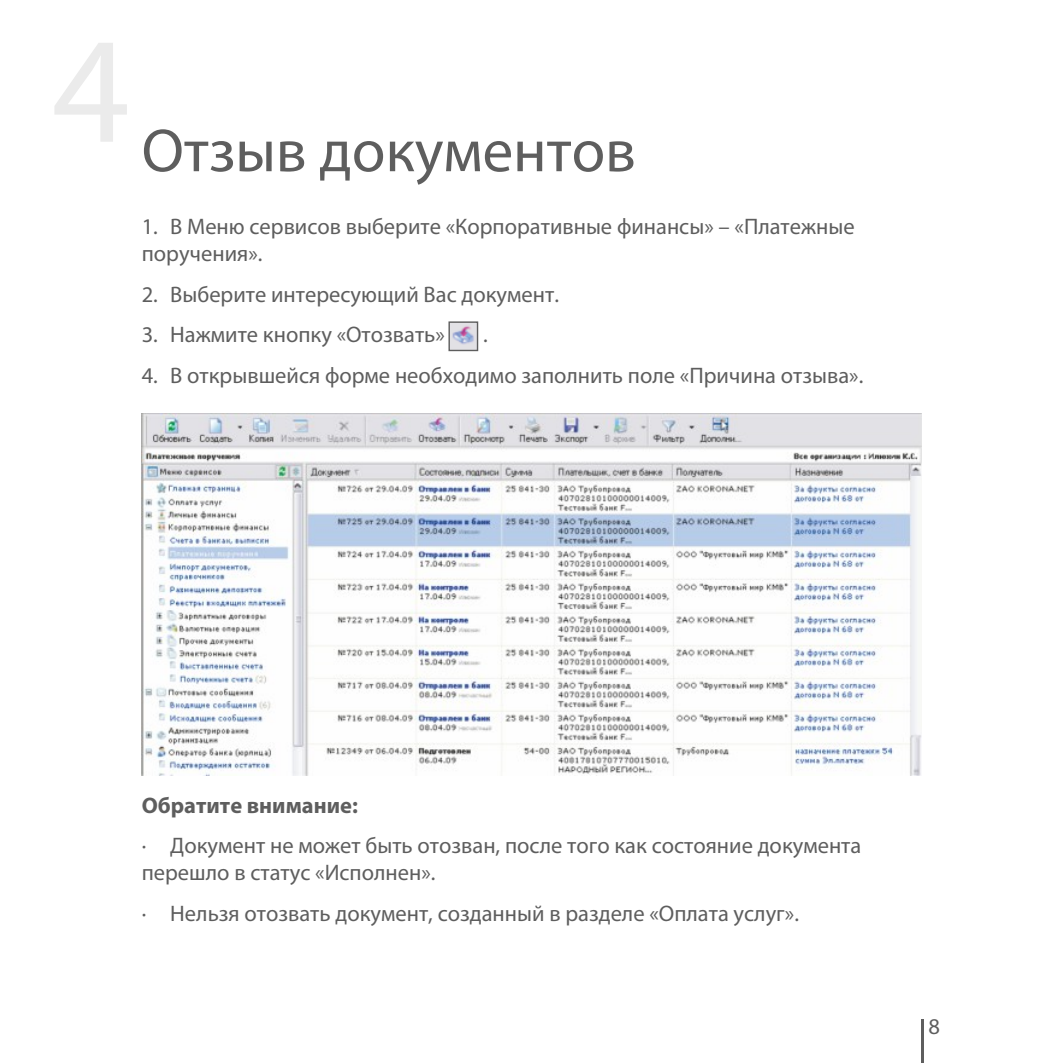
<style>
.page{position:relative;width:1063px;height:1063px;background:#fff}
.page>*{position:absolute;margin:0;border:0;box-sizing:border-box;transform-origin:0 0}
.t1{font:61px "Myriad Pro";color:#5e5e5e}
.t2{font:22.5px/27px "Myriad Pro";color:#5e5e5e}
.t3{font:700 22.5px "Myriad Pro";color:#5e5e5e}
</style>
<div class="page">
<img style="left:142px;top:414px;width:779px;height:361px">
<hr style="left:921px;top:1020px;width:2px;height:43px;background:#5e5e5e">
<img style="left:450px;top:323px;width:26px;height:26px">
<div style="left:448px;top:321px;width:30px;height:30px;border:1px solid #5e5e5e"></div>
<h1 class="t1" style="left:142px;top:125px;width:496px">Отзыв документов</h1>
<p class="t2" style="left:142px;top:215px;width:714px">1. В Меню сервисов выберите «Корпоративные финансы» – «Платежные поручения».</p>
<p class="t2" style="left:142px;top:283px;width:419px">2. Выберите интересующий Вас документ.</p>
<p class="t2" style="left:142px;top:323px;width:305px">3. Нажмите кнопку «Отозвать»</p>
<p class="t2" style="left:483px;top:323px;width:6px">.</p>
<p class="t2" style="left:142px;top:364px;width:723px">4. В открывшейся форме необходимо заполнить поле «Причина отзыва».</p>
<p class="t3" style="left:142px;top:796px;width:218px">Обратите внимание:</p>
<p class="t2" style="left:142px;top:834px;width:721px">· Документ не может быть отозван, после того как состояние документа перешло в статус «Исполнен».</p>
<p class="t2" style="left:142px;top:902px;width:659px">· Нельзя отозвать документ, созданный в разделе «Оплата услуг».</p>
<p class="t2" style="left:928px;top:1015px;width:13px">8</p>
</div>
